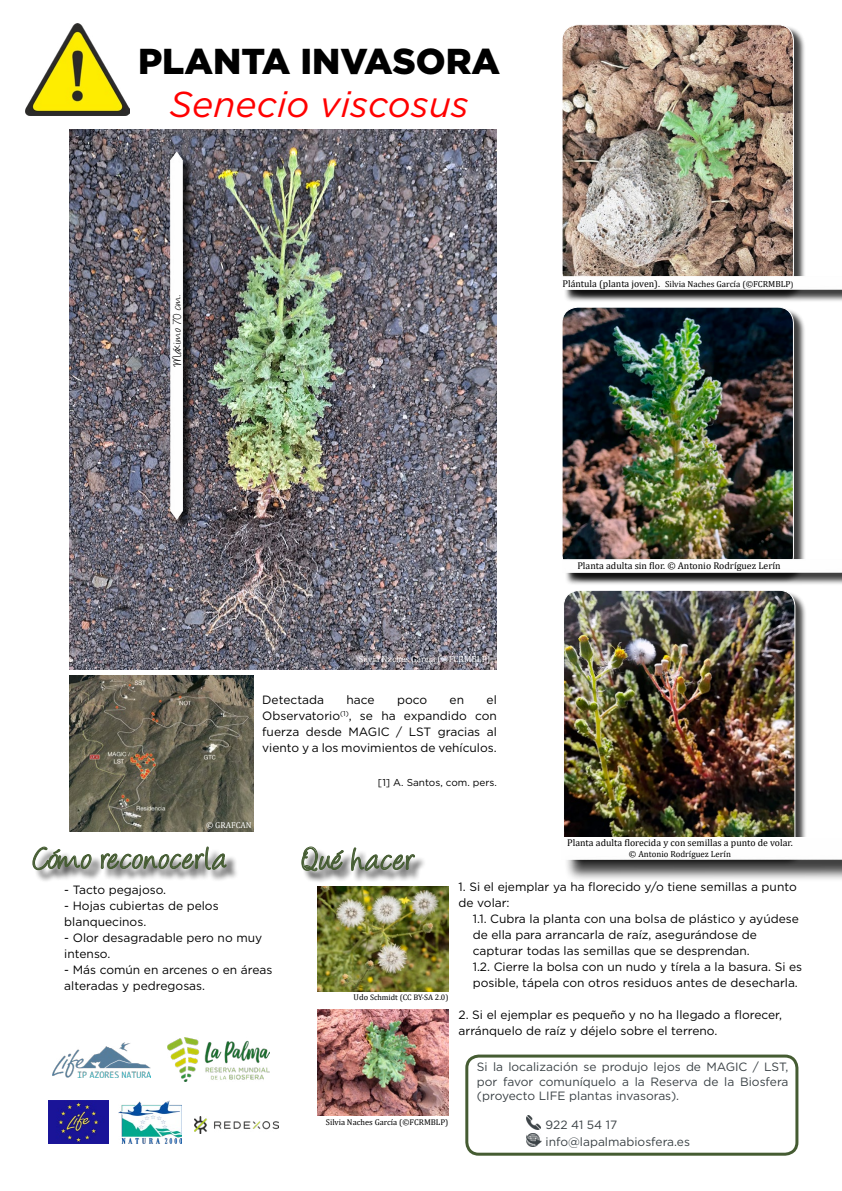
<style>
.page{position:relative;width:842px;height:1191px;background:#fff}
.page>*{position:absolute;margin:0;border:0;box-sizing:border-box;transform-origin:0 0}
.t1{font:36px "Angelina";letter-spacing:.025em;color:#455c32}
.t2{font:italic 36px "Gotham";color:#f00}
.t3{font:900 36px "Gotham";color:#000}
.t4{font:14px "Angelina";color:#000}
.t5{font:12px/16px "Gotham";color:#000}
.t6{font:12px/14.4px "Gotham";color:#3a4145;text-align:justify}
.t7{font:10px "Gotham";color:#000}
.t8{font:9.8px "Cambria";color:#000}
.t9{font:9px "Cambria";color:#fff}
.t10{font:8.8px "Cambria";color:#000}
.t11{font:8.6px "Cambria";color:#fff}
.t12{font:8.4px "Cambria";color:#000}
.t13{font:8px "Cambria";color:#000}
.s1{font-size:9.8px}
.s2{font-size:7.8px}
.s3{font-size:8.4px}
</style>
<div class="page">
<img style="left:69px;top:130px;width:428px;height:539px">
<div style="left:34px;top:848px;width:205px;height:34px;background:#000;opacity:.75"></div>
<svg style="left:32px;top:831px;width:60px;height:51px"></svg>
<svg style="left:100px;top:846px;width:127px;height:36px"></svg>
<img style="left:25px;top:23px;width:105px;height:92px">
<div style="left:303px;top:848px;width:124px;height:35px;background:#000;opacity:.75"></div>
<svg style="left:301px;top:846px;width:43px;height:48px"></svg>
<svg style="left:351px;top:847px;width:64px;height:24px"></svg>
<img style="left:318px;top:886px;width:130px;height:105px">
<img style="left:318px;top:1009px;width:130px;height:106px">
<div style="left:171px;top:153px;width:24px;height:378px;background:#000;opacity:.75"></div>
<img style="left:170px;top:151px;width:13px;height:368px">
<div style="left:564px;top:591px;width:243px;height:275px;background:#000;opacity:.75"></div>
<img style="left:564px;top:591px;width:231px;height:246px">
<div style="left:563px;top:590px;width:232px;height:264px;border:1px solid #fff;border-radius:16px"></div>
<div style="left:563px;top:25px;width:243px;height:276px;background:#000;opacity:.75"></div>
<img style="left:563px;top:25px;width:230px;height:252px">
<div style="left:561px;top:24px;width:233px;height:265px;border:1px solid #fff;border-radius:16px"></div>
<div style="left:563px;top:279px;width:279px;height:24px;background:#000;opacity:.75"></div>
<img style="left:562px;top:277px;width:280px;height:13px">
<div style="left:563px;top:308px;width:243px;height:275px;background:#000;opacity:.75"></div>
<img style="left:563px;top:307px;width:230px;height:252px">
<div style="left:561px;top:307px;width:233px;height:264px;border:1px solid #fff;border-radius:16px"></div>
<div style="left:564px;top:561px;width:278px;height:24px;background:#000;opacity:.75"></div>
<img style="left:562px;top:559px;width:280px;height:13px">
<div style="left:564px;top:840px;width:278px;height:41px;background:#000;opacity:.75"></div>
<img style="left:563px;top:837px;width:279px;height:22px">
<img style="left:69px;top:676px;width:185px;height:155px">
<div style="left:465px;top:1054px;width:333px;height:101px;border:3px solid #455c32;border-radius:12px"></div>
<img style="left:526px;top:1115px;width:14px;height:14px">
<img style="left:526px;top:1133px;width:16px;height:13px">
<img style="left:118px;top:1100px;width:64px;height:43px">
<img style="left:48px;top:1100px;width:61px;height:43px">
<img style="left:167px;top:1037px;width:102px;height:44px">
<img style="left:52px;top:1042px;width:98px;height:36px">
<img style="left:194px;top:1116px;width:84px;height:17px">
<h1 class="t3" style="left:138px;top:37px;width:363px">PLANTA INVASORA</h1>
<h1 class="t2" style="left:169px;top:82px;width:301px">Senecio viscosus</h1>
<p class="t4" style="left:171px;top:366px;width:73px;rotate:-90deg">Máximo 70 cm.</p>
<p class="t10" style="left:562px;top:278px;width:233px"><span class="s1">Plántula (planta joven).</span> Silvia Naches García (©FCRMBLP<span class="s2">)</span></p>
<p class="t9" style="left:359px;top:653px;width:133px">Silvia Naches García (©FCRMBLP)</p>
<p class="t5" style="left:262px;top:692px;width:236px;text-align:justify;text-indent:224px">el Observatorio<sup>(1)</sup>, se ha expandido con fuerza desde MAGIC / LST gracias al viento y a los movimientos de vehículos.</p>
<p class="t7" style="left:378px;top:776px;width:120px">[1] A. Santos, com. pers.</p>
<p class="t5" style="left:262px;top:692px;width:63px">Detectada</p>
<p class="t5" style="left:346px;top:692px;width:30px">hace</p>
<p class="t5" style="left:397px;top:692px;width:32px">poco</p>
<p class="t5" style="left:450px;top:692px;width:16px">en</p>
<p class="t11" style="left:206px;top:820px;width:47px">© GRAFCAN</p>
<h1 class="t1" style="left:34px;top:843px;width:193px">Cómo reconocerla</h1>
<h1 class="t1" style="left:303px;top:844px;width:114px">Qué hacer</h1>
<p class="t8" style="left:577px;top:560px;width:205px">Planta adulta sin flor. © Antonio Rodríguez Lerín</p>
<p class="t8" style="left:567px;top:837px;width:227px">Planta adulta florecida y con semillas a punto de volar.</p>
<p class="t10" style="left:629px;top:848px;width:103px">© Antonio Rodríguez Lerín</p>
<p class="t5" style="left:64px;top:881px;width:103px">- Tacto pegajoso.</p>
<p class="t5" style="left:64px;top:897px;width:156px">- Hojas cubiertas de pelos blanquecinos.</p>
<p class="t5" style="left:64px;top:929px;width:199px">- Olor desagradable pero no muy intenso.</p>
<p class="t5" style="left:64px;top:961px;width:210px">- Más común en arcenes o en áreas alteradas y pedregosas.</p>
<p class="t13" style="left:354px;top:993px;width:96px"><span class="s3">Udo</span> Schmidt (CC BY-SA 2.0)</p>
<p class="t12" style="left:326px;top:1116px;width:124px">Silvia Naches García (©FCRMBLP)</p>
<p class="t5" style="left:459px;top:878px;width:340px">1. Si el ejemplar ya ha florecido y/o tiene semillas a punto de volar:</p>
<p class="t5" style="left:473px;top:910px;width:331px">1.1. Cubra la planta con una bolsa de plástico y ayúdese de ella para arrancarla de raíz, asegurándose de capturar todas las semillas que se desprendan.<br>1.2. Cierre la bolsa con un nudo y tírela a la basura. Si es posible, tápela con otros residuos antes de desecharla.</p>
<p class="t5" style="left:459px;top:1006px;width:325px">2. Si el ejemplar es pequeño y no ha llegado a florecer, arránquelo de raíz y déjelo sobre el terreno.</p>
<p class="t6" style="left:477px;top:1059px;width:313px">Si la localización se produjo lejos de MAGIC / LST, por favor comuníquelo a la Reserva de la Biosfera (proyecto LIFE plantas invasoras).</p>
<p class="t6" style="left:546px;top:1116px;width:146px;line-height:17.2px">922 41 54 17 info@lapalmabiosfera.es</p>
</div>
